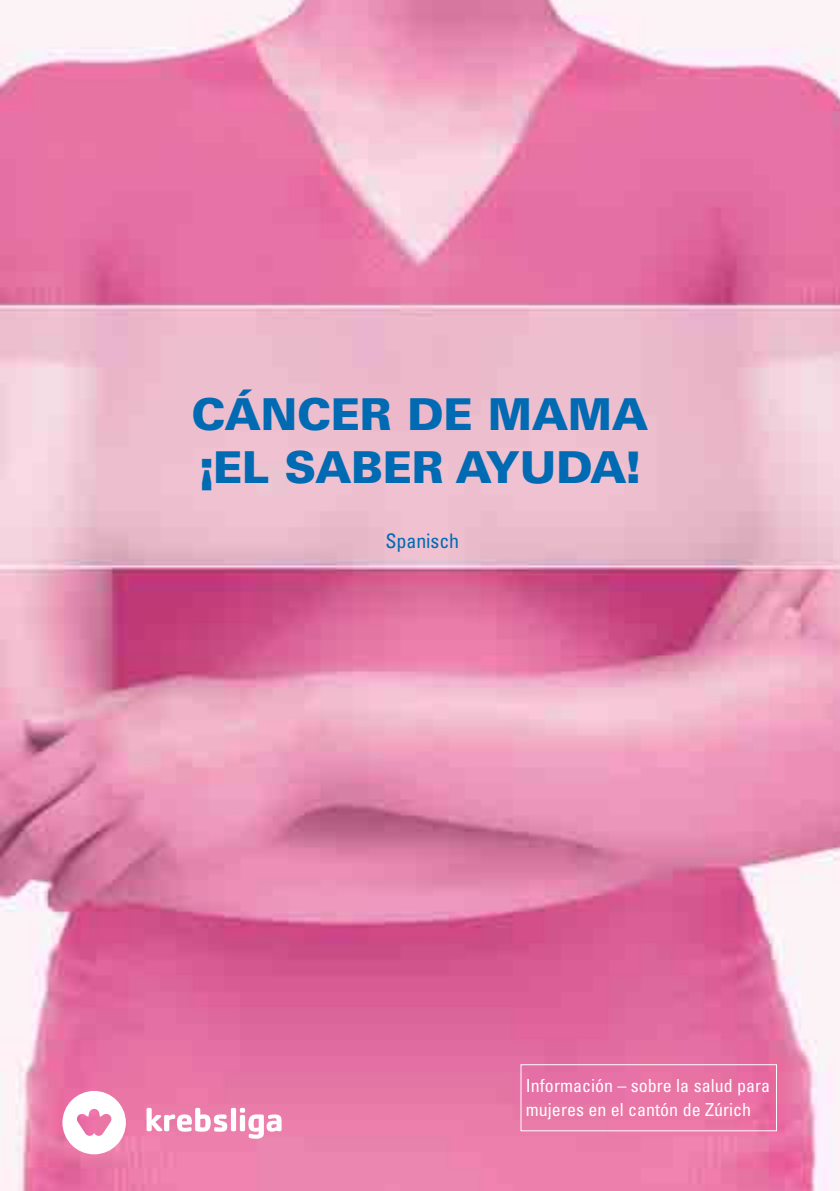
<style>
.page{position:relative;width:840px;height:1191px;background:#fff}
.page>*{position:absolute;margin:0;border:0;box-sizing:border-box;transform-origin:0 0}
.t1{font:900 44px/52.8px "Univers CE";letter-spacing:-.01em;color:#006ab2}
.t2{font:condensed 20px "Univers";letter-spacing:-.005em;color:#006ab2}
.t3{font:condensed 18px/24px "Univers LT Std";color:#fff}
.s1{font-family:"Helvetica Neue"}
</style>
<div class="page">
<img style="left:0;top:0;width:839px;height:1191px">
<svg style="left:62px;top:1091px;width:64px;height:63px"></svg>
<svg style="left:146px;top:1107px;width:81px;height:24px"></svg>
<div style="left:231px;top:1107px;width:5px;height:24px;background:#fff;border-radius:2px"></div>
<svg style="left:240px;top:1107px;width:41px;height:31px"></svg>
<div style="left:520px;top:1064px;width:256px;height:67px;border:1px solid #fff"></div>
<h1 class="t1" style="left:191px;top:389px;width:458px">CÁNCER DE MAMA <span class="s1">¡</span>EL SABER AYUDA<span class="s1">!</span></h1>
<p class="t2" style="left:385px;top:528px;width:75px">Spanisch</p>
<p class="t3" style="left:525px;top:1073px;width:245px">Información – sobre la salud para mujeres en el cantón de Zúrich</p>
</div>
